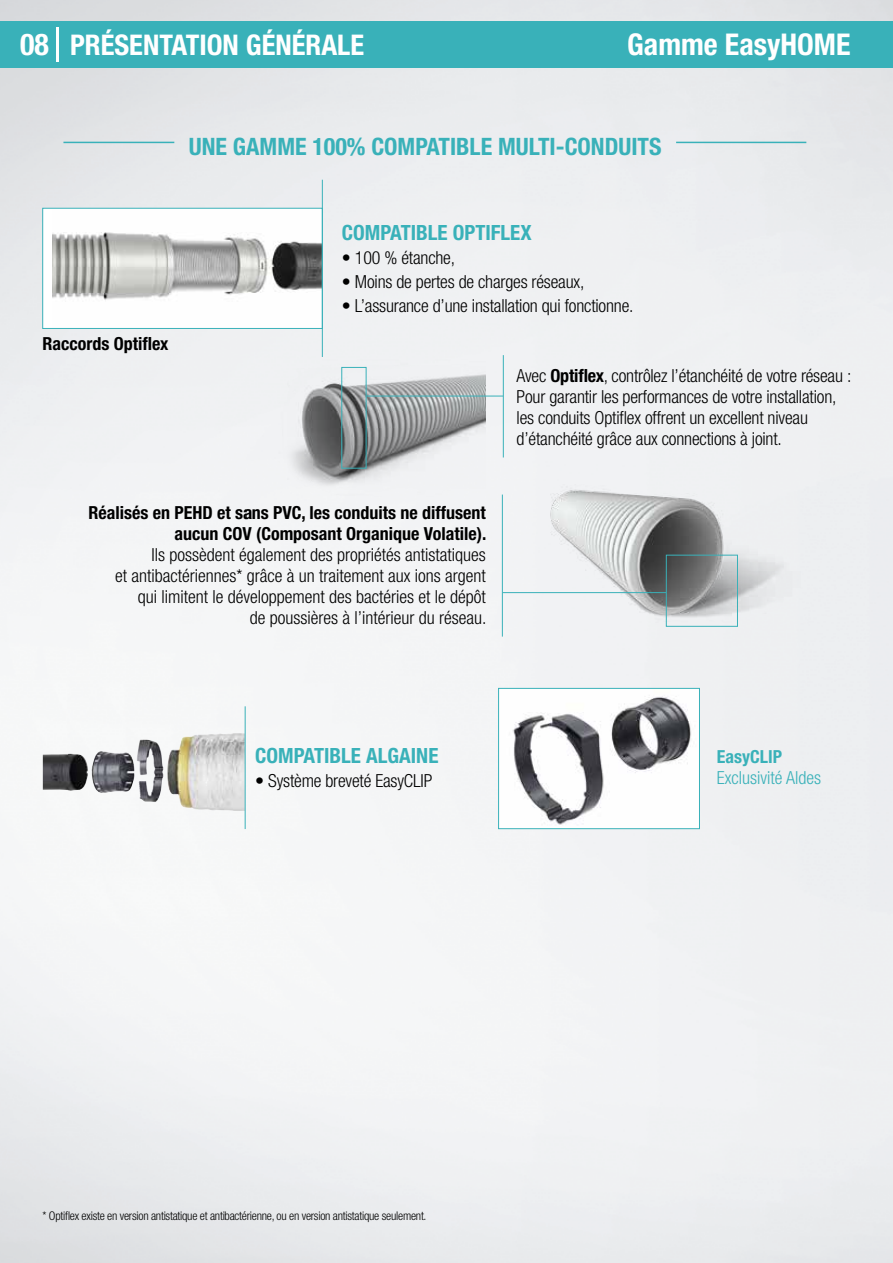
<style>
.page{position:relative;width:893px;height:1263px;background:#fff}
.page>*{position:absolute;margin:0;border:0;box-sizing:border-box;transform-origin:0 0}
.t1{font:700 condensed 30px "Helvetica Neue LT Std";color:#fff}
.t2{font:700 condensed 28.5px "Helvetica Neue LT Std";color:#fff}
.t3{font:700 condensed 24px "Helvetica Neue LT Std";color:#39b1b9}
.t4{font:700 condensed 21px "Helvetica Neue LT Std";color:#39b1b9}
.t5{font:300 condensed 18px/21px "Helvetica Neue";color:#000;text-align:right}
.t6{font:300 condensed 18px "Helvetica Neue LT Std";letter-spacing:-.01em;color:#000}
.t7{font:700 condensed 18px/21px "Helvetica Neue";color:#000;text-align:right}
.t8{font:700 condensed 18px "Helvetica Neue LT Std";color:#000}
.t9{font:300 condensed 18px "Helvetica Neue LT Std";color:#39b1b9}
.t10{font:700 condensed 18px "Helvetica Neue LT Std";color:#39b1b9}
.t11{font:300 condensed 12px "Helvetica Neue LT Std";letter-spacing:-.02em;color:#000}
.s1{font-weight:700}
</style>
<div class="page">
<img style="left:0;top:0;width:893px;height:1263px">
<div style="left:43px;top:208px;width:279px;height:120px;background:#fff"></div>
<img style="left:53px;top:232px;width:268px;height:68px">
<div style="left:42px;top:208px;width:281px;height:121px;border:1px solid #39b1b9"></div>
<img style="left:136px;top:733px;width:109px;height:78px">
<img style="left:500px;top:690px;width:198px;height:137px">
<div style="left:498px;top:688px;width:202px;height:141px;border:1px solid #39b1b9"></div>
<hr style="left:322px;top:180px;width:1px;height:177px;background:#39b1b9">
<hr style="left:245px;top:706px;width:1px;height:123px;background:#39b1b9">
<div style="left:0;top:21px;width:893px;height:47px;background:#39b1b9"></div>
<hr style="left:56px;top:27px;width:2px;height:34px;background:#fff">
<hr style="left:63px;top:142px;width:111px;height:1px;background:#39b1b9">
<hr style="left:676px;top:142px;width:130px;height:1px;background:#39b1b9">
<img style="left:482px;top:468px;width:328px;height:197px">
<div style="left:666px;top:555px;width:72px;height:72px;border:1px solid #39b1b9"></div>
<hr style="left:502px;top:495px;width:1px;height:142px;background:#39b1b9">
<img style="left:246px;top:342px;width:240px;height:180px">
<div style="left:341px;top:367px;width:25px;height:101px;border:1px solid #39b1b9"></div>
<hr style="left:503px;top:355px;width:1px;height:102px;background:#39b1b9">
<hr style="left:366px;top:396px;width:137px;height:1px;background:#39b1b9">
<hr style="left:503px;top:592px;width:163px;height:1px;background:#39b1b9">
<h2 class="t2" style="left:70px;top:27px;width:295px">PRÉSENTATION GÉNÉRALE</h2>
<h1 class="t1" style="left:20px;top:26px;width:30px">08</h1>
<h1 class="t1" style="left:627px;top:26px;width:225px">Gamme EasyHOME</h1>
<h3 class="t3" style="left:189px;top:132px;width:474px">UNE GAMME 100% COMPATIBLE MULTI-CONDUITS</h3>
<p class="t8" style="left:43px;top:333px;width:128px">Raccords Optiflex</p>
<p class="t4" style="left:342px;top:220px;width:191px">COMPATIBLE OPTIFLEX</p>
<p class="t6" style="left:342px;top:247px;width:115px">• 100 % étanche,</p>
<p class="t6" style="left:342px;top:271px;width:244px">• Moins de pertes de charges réseaux,</p>
<p class="t6" style="left:342px;top:295px;width:293px">• L’assurance d’une installation qui fonctionne.</p>
<p class="t5" style="left:517px;top:364px;width:336px;text-align:left">Avec <span class="s1">Optiflex</span>, contrôlez l’étanchéité de votre réseau :<br>Pour garantir les performances de votre installation, les conduits Optiflex offrent un excellent niveau d’étanchéité grâce aux connections à joint.</p>
<p class="t7" style="left:89px;top:502px;width:399px">Réalisés en PEHD et sans PVC, les conduits ne diffusent aucun COV (Composant Organique Volatile).</p>
<p class="t5" style="left:115px;top:544px;width:373px">Ils possèdent également des propriétés antistatiques<br>et antibactériennes* grâce à un traitement aux ions argent qui limitent le développement des bactéries et le dépôt<br>de poussières à l’intérieur du réseau.</p>
<p class="t4" style="left:255px;top:742px;width:185px">COMPATIBLE ALGAINE</p>
<p class="t6" style="left:255px;top:770px;width:179px">• Système breveté EasyCLIP</p>
<p class="t11" style="left:43px;top:1209px;width:385px">* Optiflex existe en version antistatique et antibactérienne, ou en version antistatique seulement.</p>
<p class="t10" style="left:717px;top:746px;width:67px">EasyCLIP</p>
<p class="t9" style="left:717px;top:767px;width:106px">Exclusivité Aldes</p>
</div>
